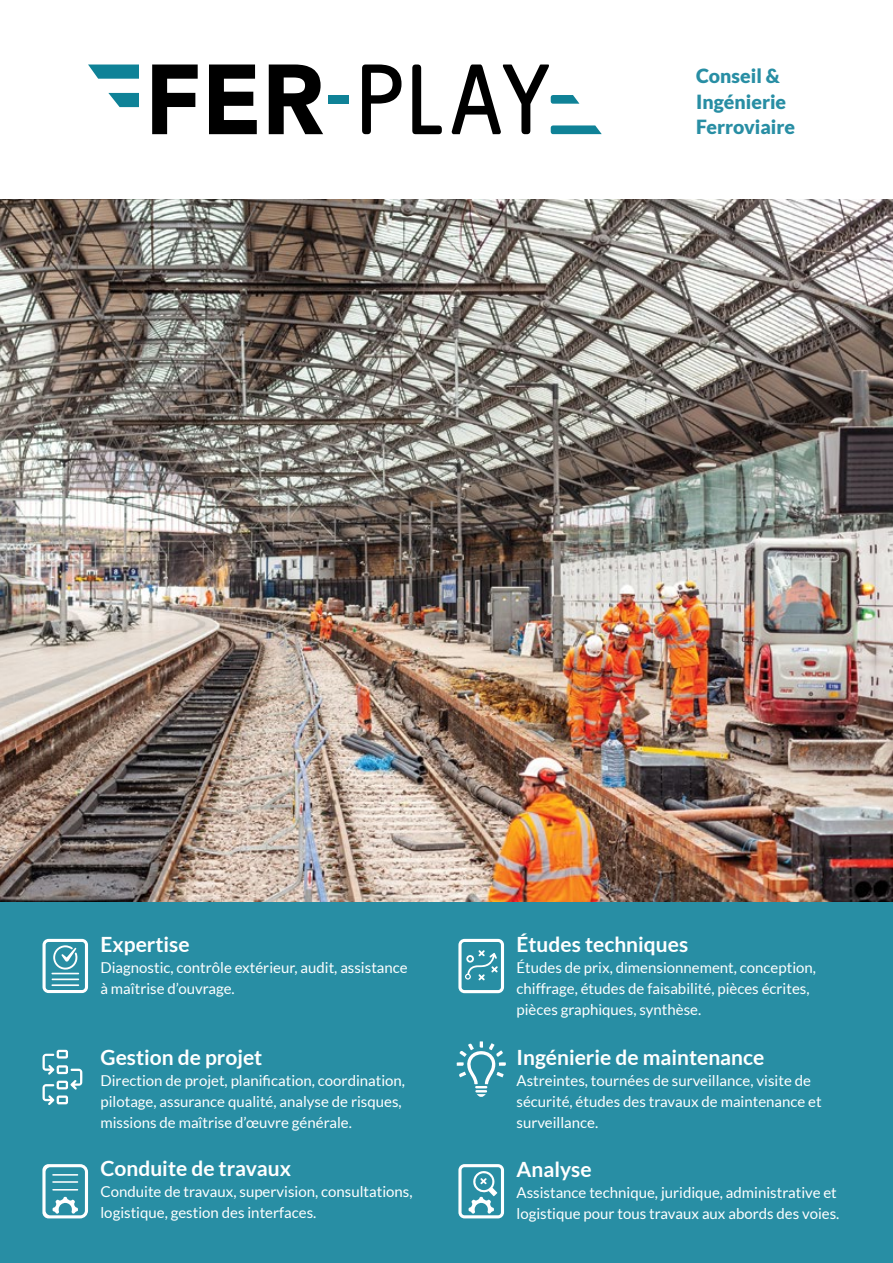
<style>
.page{position:relative;width:893px;height:1263px;background:#fff}
.page>*{position:absolute;margin:0;border:0;box-sizing:border-box;transform-origin:0 0}
.t1{font:700 21px "Lato";color:#fff}
.t2{font:900 19.5px/25.5px "Lato";color:#288ea4}
.t3{font:15px/21px "Lato";color:#fff}
</style>
<div class="page">
<img style="left:0;top:200px;width:893px;height:702px">
<div style="left:0;top:902px;width:893px;height:361px;background:#288ea4"></div>
<svg style="left:43px;top:939px;width:45px;height:54px"></svg>
<svg style="left:458px;top:939px;width:46px;height:54px"></svg>
<svg style="left:43px;top:1050px;width:39px;height:55px"></svg>
<svg style="left:42px;top:1164px;width:46px;height:54px"></svg>
<svg style="left:456px;top:1041px;width:50px;height:56px"></svg>
<svg style="left:458px;top:1164px;width:46px;height:54px"></svg>
<svg style="left:88px;top:65px;width:51px;height:14px"></svg>
<svg style="left:108px;top:93px;width:31px;height:14px"></svg>
<svg style="left:362px;top:65px;width:39px;height:69px"></svg>
<svg style="left:412px;top:65px;width:30px;height:69px"></svg>
<div style="left:328px;top:95px;width:21px;height:9px;background:#0f8297"></div>
<svg style="left:451px;top:65px;width:151px;height:69px"></svg>
<svg style="left:152px;top:65px;width:46px;height:69px"></svg>
<svg style="left:209px;top:65px;width:48px;height:69px"></svg>
<svg style="left:269px;top:65px;width:54px;height:69px"></svg>
<h2 class="t2" style="left:696px;top:63px;width:100px">Conseil &amp;<br>Ingénierie<br>Ferroviaire</h2>
<h1 class="t1" style="left:100px;top:932px;width:91px">Expertise</h1>
<p class="t3" style="left:100px;top:957px;width:309px">Diagnostic, contrôle extérieur, audit, assistance à maîtrise d’ouvrage.</p>
<h1 class="t1" style="left:100px;top:1045px;width:163px">Gestion de projet</h1>
<p class="t3" style="left:100px;top:1070px;width:306px">Direction de projet, planification, coordination, pilotage, assurance qualité, analyse de risques, missions de maîtrise d’œuvre générale.</p>
<h1 class="t1" style="left:100px;top:1157px;width:192px">Conduite de travaux</h1>
<p class="t3" style="left:100px;top:1181px;width:314px">Conduite de travaux, supervision, consultations, logistique, gestion des interfaces.</p>
<h1 class="t1" style="left:516px;top:932px;width:173px">Études techniques</h1>
<p class="t3" style="left:516px;top:957px;width:301px">Études de prix, dimensionnement, conception, chiffrage, études de faisabilité, pièces écrites, pièces graphiques, synthèse.</p>
<h1 class="t1" style="left:516px;top:1046px;width:249px">Ingénierie de maintenance</h1>
<p class="t3" style="left:516px;top:1070px;width:307px">Astreintes, tournées de surveillance, visite de sécurité, études des travaux de maintenance et surveillance.</p>
<h1 class="t1" style="left:516px;top:1157px;width:77px">Analyse</h1>
<p class="t3" style="left:516px;top:1181px;width:324px">Assistance technique, juridique, administrative et logistique pour tous travaux aux abords des voies.</p>
</div>
